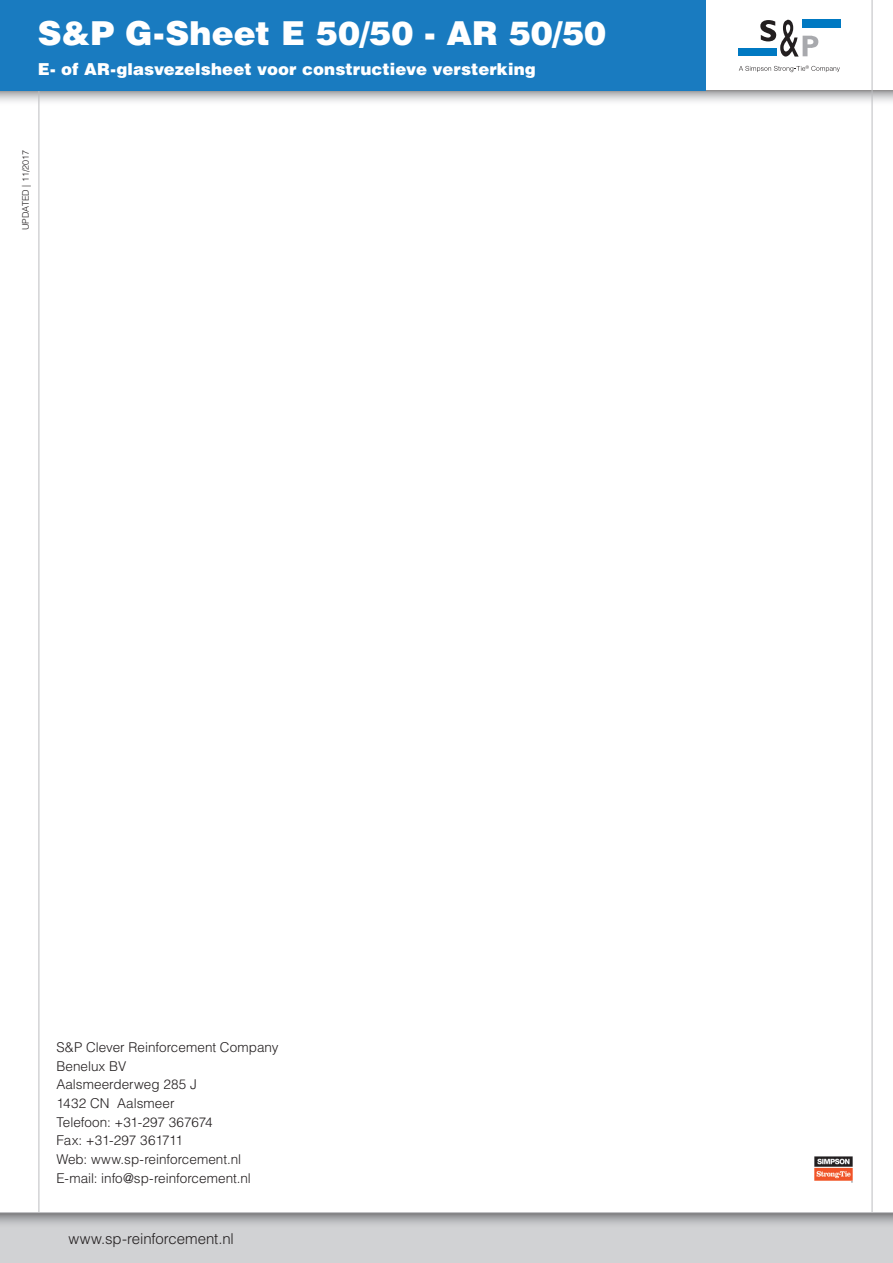
<style>
.page{position:relative;width:893px;height:1263px;background:#fff}
.page>*{position:absolute;margin:0;border:0;box-sizing:border-box;transform-origin:0 0}
.t1{font:900 33px "Helvetica LT Std";letter-spacing:.005em;color:#fff}
.t2{font:900 16.5px "Helvetica LT Std";letter-spacing:.005em;color:#fff}
.t3{font:300 15px "Helvetica LT Std";letter-spacing:-.005em;color:#231f20}
.t4{font:300 13.5px/18.6px "Helvetica LT Std";color:#231f20}
.t5{font:300 9px "Helvetica LT Std";color:#231f20}
</style>
<div class="page">
<svg style="left:0;top:90px;width:893px;height:16px"></svg>
<div style="left:738px;top:48px;width:38px;height:8px;background:#0079c2"></div>
<div style="left:802px;top:20px;width:38px;height:8px;background:#0079c2"></div>
<svg style="left:760px;top:20px;width:58px;height:37px"></svg>
<svg style="left:739px;top:65px;width:101px;height:7px"></svg>
<hr style="left:872px;top:0;width:1px;height:1263px;background:#bcbdc0">
<hr style="left:39px;top:0;width:1px;height:1263px;background:#bcbdc0">
<div style="left:0;top:0;width:706px;height:91px;background:#197bc0"></div>
<div style="left:0;top:1212px;width:893px;height:51px;background:#d1d2d4"></div>
<svg style="left:0;top:1213px;width:893px;height:11px"></svg>
<hr style="left:0;top:1212px;width:893px;height:1px;background:#bcbdc0">
<img style="left:814px;top:1156px;width:39px;height:27px">
<h1 class="t1" style="left:38px;top:12px;width:570px">S&amp;P G-Sheet E 50/50 - AR 50/50</h1>
<p class="t2" style="left:38px;top:58px;width:499px">E- of AR-glasvezelsheet voor constructieve versterking</p>
<p class="t5" style="left:20px;top:230px;width:82px;rotate:-90deg">UPDATED | 11/2017</p>
<p class="t4" style="left:56px;top:1038px;width:224px">S&amp;P Clever Reinforcement Company<br>Benelux BV<br>Aalsmeerderweg 285 J<br>1432 CN Aalsmeer<br>Telefoon: +31-297 367674<br>Fax: +31-297 361711<br>Web: www.sp-reinforcement.nl<br>E-mail: info@sp-reinforcement.nl</p>
<p class="t3" style="left:68px;top:1229px;width:167px">www.sp-reinforcement.nl</p>
</div>
